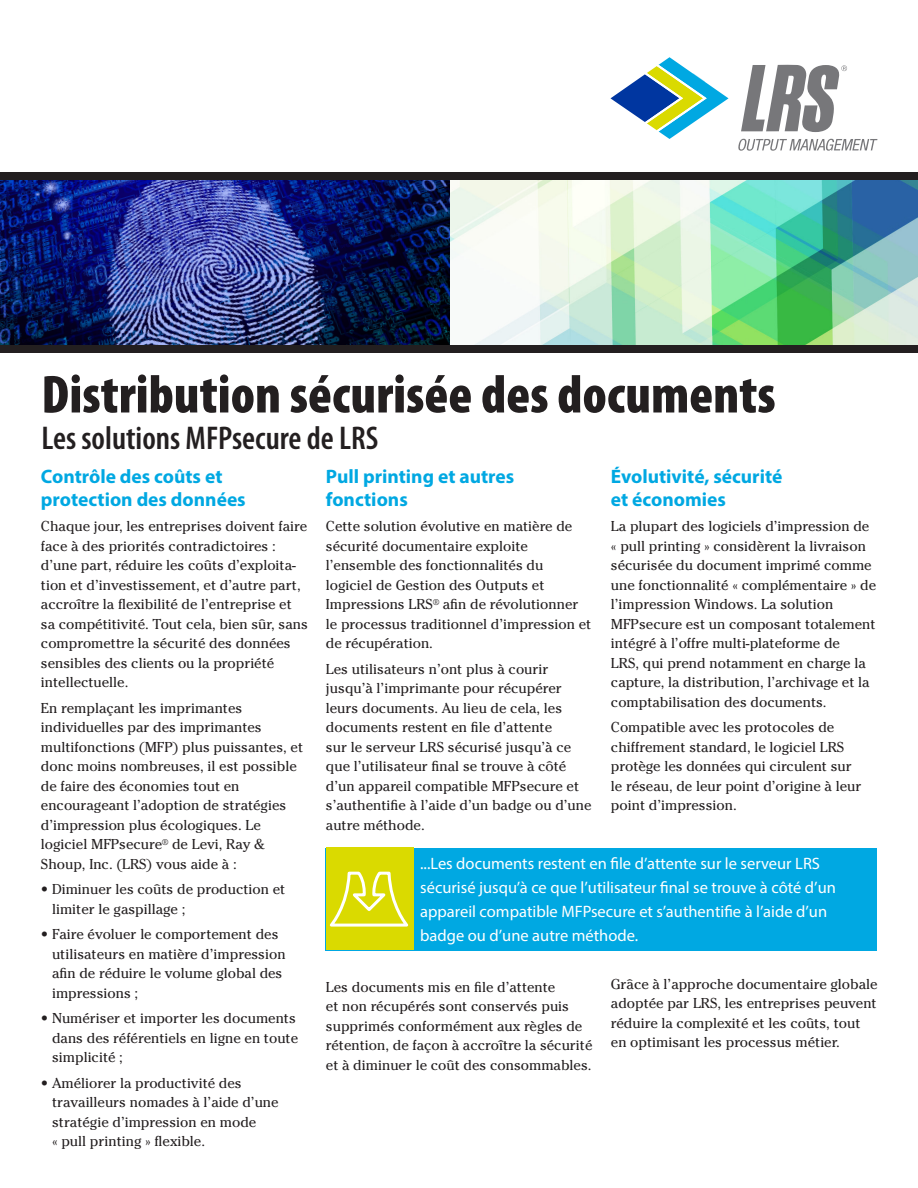
<style>
.page{position:relative;width:918px;height:1188px;background:#fff}
.page>*{position:absolute;margin:0;border:0;box-sizing:border-box;transform-origin:0 0}
.t1{font:900 condensed 54px "Myriad Pro";color:#231f20}
.t2{font:600 condensed 33px "Myriad Pro";color:#231f20}
.Head{font:700 19.5px/22.5px "Myriad Pro";color:#00a8e2}
.t3{font:16.5px/24px "Myriad Pro";color:#fff}
.Body_text{font:14.25px/19.5px "Cheltenham Std";color:#231f20}
</style>
<div class="page">
<img style="left:450px;top:179px;width:468px;height:167px">
<img style="left:0;top:179px;width:450px;height:167px">
<svg style="left:610px;top:57px;width:119px;height:82px"></svg>
<svg style="left:738px;top:139px;width:139px;height:12px"></svg>
<svg style="left:741px;top:65px;width:106px;height:67px"></svg>
<div style="left:0;top:172px;width:918px;height:7px;background:#231f20"></div>
<div style="left:0;top:346px;width:918px;height:7px;background:#231f20"></div>
<div style="left:326px;top:848px;width:551px;height:102px;background:#00a8e2"></div>
<div style="left:326px;top:848px;width:87px;height:102px;background:#dada00"></div>
<svg style="left:329px;top:871px;width:80px;height:56px"></svg>
<p class="t1" style="left:41px;top:364px;width:736px">Distribution sécurisée des documents</p>
<p class="t2" style="left:41px;top:420px;width:338px">Les solutions MFPsecure de LRS</p>
<p class="Head" style="left:41px;top:465px;width:206px">Contrôle des coûts et protection des données</p>
<p class="Body_text" style="left:41px;top:517px;width:269px">Chaque jour, les entreprises doivent faire face à des priorités contradictoires : d’une part, réduire les coûts d’exploita&shy;tion et d’investissement, et d’autre part, accroître la flexibilité de l’entreprise et sa compétitivité. Tout cela, bien sûr, sans compromettre la sécurité des données sensibles des clients ou la propriété intellectuelle.</p>
<p class="Body_text" style="left:41px;top:698px;width:264px">En remplaçant les imprimantes individuelles par des imprimantes multifonctions (MFP) plus puissantes, et donc moins nombreuses, il est possible de faire des économies tout en encourageant l’adoption de stratégies d’impression plus écologiques. Le logiciel MFPsecure<sup>®</sup> de Levi, Ray &amp; Shoup, Inc. (LRS) vous aide à :</p>
<p class="Body_text" style="left:52px;top:880px;width:235px;text-indent:-11px">• Diminuer les coûts de production et limiter le gaspillage ;</p>
<p class="Body_text" style="left:52px;top:925px;width:235px;text-indent:-11px">• Faire évoluer le comportement des utilisateurs en matière d’impression afin de réduire le volume global des impressions ;</p>
<p class="Body_text" style="left:52px;top:1009px;width:248px;text-indent:-11px">• Numériser et importer les documents dans des référentiels en ligne en toute simplicité ;</p>
<p class="Body_text" style="left:52px;top:1073px;width:228px;text-indent:-11px">• Améliorer la productivité des travailleurs nomades à l’aide d’une stratégie d’impression en mode<br>« pull printing » flexible.</p>
<p class="Head" style="left:326px;top:465px;width:190px">Pull printing et autres fonctions</p>
<p class="Body_text" style="left:326px;top:517px;width:267px">Cette solution évolutive en matière de sécurité documentaire exploite l’ensemble des fonctionnalités du logiciel de Gestion des Outputs et Impressions LRS<sup>®</sup> afin de révolutionner le processus traditionnel d’impression et de récupération.</p>
<p class="Body_text" style="left:326px;top:659px;width:267px">Les utilisateurs n’ont plus à courir jusqu’à l’imprimante pour récupérer leurs documents. Au lieu de cela, les documents restent en file d’attente<br>sur le serveur LRS sécurisé jusqu’à ce que l’utilisateur final se trouve à côté d’un appareil compatible MFPsecure et s’authentifie à l’aide d’un badge ou d’une autre méthode.</p>
<p class="Head" style="left:611px;top:465px;width:173px">Évolutivité, sécurité et économies</p>
<p class="Body_text" style="left:611px;top:517px;width:267px">La plupart des logiciels d’impression de « pull printing » considèrent la livraison sécurisée du document imprimé comme une fonctionnalité « complémentaire » de l’impression Windows. La solution MFPsecure est un composant totalement intégré à l’offre multi-plateforme de<br>LRS, qui prend notamment en charge la capture, la distribution, l’archivage et la comptabilisation des documents.</p>
<p class="Body_text" style="left:611px;top:718px;width:252px">Compatible avec les protocoles de chiffrement standard, le logiciel LRS protège les données qui circulent sur le réseau, de leur point d’origine à leur point d’impression.</p>
<p class="t3" style="left:420px;top:852px;width:417px">...Les documents restent en file d’attente sur le serveur LRS sécurisé jusqu’à ce que l’utilisateur final se trouve à côté d’un appareil compatible MFPsecure et s’authentifie à l’aide d’un badge ou d’une autre méthode.</p>
<p class="Body_text" style="left:326px;top:977px;width:268px">Les documents mis en file d’attente<br>et non récupérés sont conservés puis supprimés conformément aux règles de rétention, de façon à accroître la sécurité et à diminuer le coût des consommables.</p>
<p class="Body_text" style="left:611px;top:974px;width:268px">Grâce à l’approche documentaire globale adoptée par LRS, les entreprises peuvent réduire la complexité et les coûts, tout en optimisant les processus métier.</p>
</div>
